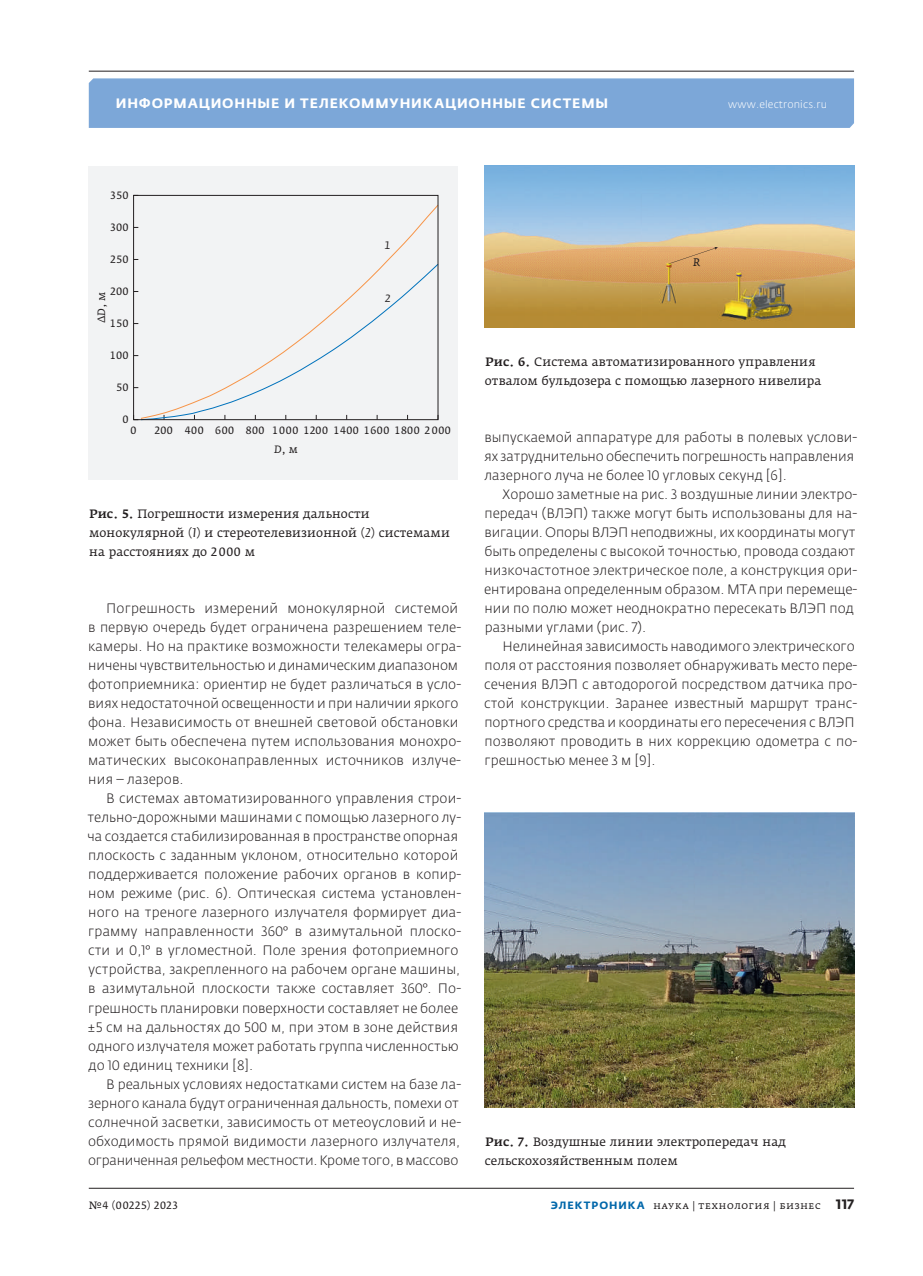
<style>
.page{position:relative;width:923px;height:1276px;background:#fff}
.page>*{position:absolute;margin:0;border:0;box-sizing:border-box;transform-origin:0 0}
.t1{font:300 13.5px/19px "Fedra Sans Pro";letter-spacing:.005em;color:#231f20}
.t2{font:700 13.5px "Fedra Sans Alt Pro";letter-spacing:.06em;color:#fff}
.t3{font:12px/19px "Fedra Serif A Pro";letter-spacing:.005em;color:#231f20}
.t4{font:italic 10.8px "Fedra Serif A Pro";color:#231f20}
.t5{font:10.5px "Fedra Serif A Pro";color:#231f20}
.t6{font:10.5px "Fedra Serif A Pro";letter-spacing:.03em;color:#231f20}
.t7{font:300 10.5px "Fedra Sans Pro";letter-spacing:.015em;color:#fff}
.t8{font:10.5px "Fedra Serif A Pro";letter-spacing:.035em;color:#231f20}
.t9{font:italic 10.5px "Fedra Serif A Pro";color:#231f20}
.s1{font-style:italic}
.s2{font-weight:500}
.s3{font-family:"Fedra Serif B Pro";font-style:italic}
.s4{font-family:"Fedra Sans Alt Pro";font-weight:700;color:#0067aa}
.s5{font-family:"Fedra Sans Pro";font-weight:700;font-size:13.5px}
</style>
<div class="page">
<div style="left:89px;top:78px;width:765px;height:50px;background:#7ca7d8"></div>
<hr style="left:89px;top:71px;width:765px;height:1px;background:#231f20">
<hr style="left:89px;top:1188px;width:765px;height:1px;background:#231f20">
<div style="left:89px;top:166px;width:369px;height:314px;background:#f2f3f4"></div>
<svg style="left:141px;top:204px;width:298px;height:215px"></svg>
<div style="left:133px;top:195px;width:305px;height:225px;border:1px solid #231f20"></div>
<img style="left:485px;top:812px;width:369px;height:295px">
<img style="left:485px;top:166px;width:369px;height:161px">
<svg style="left:668px;top:247px;width:50px;height:17px"></svg>
<p class="t2" style="left:116px;top:95px;width:494px">ИНФОРМАЦИОННЫЕ И ТЕЛЕКОММУНИКАЦИОННЫЕ СИСТЕМЫ</p>
<p class="t7" style="left:728px;top:98px;width:100px">www.electronics.ru</p>
<p class="t5" style="left:110px;top:191px;width:20px">350</p>
<p class="t5" style="left:110px;top:223px;width:20px">300</p>
<p class="t5" style="left:110px;top:255px;width:20px">250</p>
<p class="t5" style="left:110px;top:287px;width:20px">200</p>
<p class="t5" style="left:97px;top:323px;width:33px;rotate:-90deg">Δ<span class="s1">D</span>, м</p>
<p class="t5" style="left:110px;top:319px;width:20px">150</p>
<p class="t5" style="left:110px;top:351px;width:20px">100</p>
<p class="t5" style="left:116px;top:383px;width:14px">50</p>
<p class="t5" style="left:122px;top:415px;width:8px">0</p>
<p class="t9" style="left:384px;top:239px;width:8px">1</p>
<p class="t9" style="left:384px;top:292px;width:8px">2</p>
<p class="t5" style="left:130px;top:426px;width:8px">0</p>
<p class="t5" style="left:155px;top:426px;width:298px">200 400 600 800 1 000 1 200 1 400 1 600 1 800 2 000</p>
<p class="t5" style="left:274px;top:445px;width:25px"><span class="s1">D</span>, м</p>
<p class="t3" style="left:89px;top:504px;width:362px"><span class="s2">Рис. 5.</span> Погрешности измерения дальности монокулярной (<span class="s3">1</span>) и стереотелевизионной (<span class="s3">2</span>) системами на расстояниях до 2 000 м</p>
<p class="t1" style="left:88px;top:598px;width:375px;text-indent:18px">Погрешность измерений монокулярной системой в первую очередь будет ограничена разрешением теле&shy;камеры. Но на практике возможности телекамеры огра&shy;ничены чувствительностью и динамическим диапазоном фотоприемника: ориентир не будет различаться в усло&shy;виях недостаточной освещенности и при наличии яркого фона. Независимость от внешней световой обстановки может быть обеспечена путем использования монохро&shy;матических высоконаправленных источников излуче&shy;ния – лазеров.</p>
<p class="t1" style="left:87px;top:789px;width:375px;text-indent:19px">В системах автоматизированного управления строи&shy;тельно- дорожными машинами с помощью лазерного лу&shy;ча создается стабилизированная в пространстве опорная плоскость с заданным уклоном, относительно которой поддерживается положение рабочих органов в копир&shy;ном режиме (рис. 6). Оптическая система установлен&shy;ного на треноге лазерного излучателя формирует диа&shy;грамму направленности 360° в азимутальной плоско&shy;сти и 0,1° в угломестной. Поле зрения фотоприемного устройства, закрепленного на рабочем органе машины, в азимутальной плоскости также составляет 360°. По&shy;грешность планировки поверхности составляет не более ±5 см на дальностях до 500 м, при этом в зоне действия одного излучателя может работать группа численностью до 10 единиц техники [8].</p>
<p class="t1" style="left:88px;top:1074px;width:375px;text-indent:18px">В реальных условиях недостатками систем на базе ла&shy;зерного канала будут ограниченная дальность, помехи от солнечной засветки, зависимость от метеоусловий и не&shy;обходимость прямой видимости лазерного излучателя, ограниченная рельефом местности. Кроме того, в массово</p>
<p class="t4" style="left:693px;top:255px;width:9px">R</p>
<p class="t3" style="left:485px;top:352px;width:338px"><span class="s2">Рис. 6.</span> Система автоматизированного управления отвалом бульдозера с помощью лазерного нивелира</p>
<p class="t1" style="left:484px;top:427px;width:375px">выпускаемой аппаратуре для работы в полевых услови&shy;ях затруднительно обеспечить погрешность направления лазерного луча не более 10 угловых секунд [6].</p>
<p class="t1" style="left:484px;top:484px;width:375px;text-indent:18px">Хорошо заметные на рис. 3 воздушные линии электро&shy;передач (ВЛЭП) также могут быть использованы для на&shy;вигации. Опоры ВЛЭП неподвижны, их координаты могут быть определены с высокой точностью, провода создают низкочастотное электрическое поле, а конструкция ори&shy;ентирована определенным образом. МТА при перемеще&shy;нии по полю может неоднократно пересекать ВЛЭП под разными углами (рис. 7).</p>
<p class="t1" style="left:484px;top:637px;width:375px;text-indent:18px">Нелинейная зависимость наводимого электрического поля от расстояния позволяет обнаруживать место пере&shy;сечения ВЛЭП с автодорогой посредством датчика про&shy;стой конструкции. Заранее известный маршрут транс&shy;портного средства и координаты его пересечения с ВЛЭП позволяют проводить в них коррекцию одометра с по&shy;грешностью менее 3 м [9].</p>
<p class="t3" style="left:485px;top:1132px;width:302px"><span class="s2">Рис. 7.</span> Воздушные линии электропередач над сельскохозяйственным полем</p>
<p class="t8" style="left:89px;top:1198px;width:90px">№4 (00225) 2023</p>
<p class="t6" style="left:551px;top:1198px;width:305px"><span class="s4">ЭЛЕКТРОНИКА</span> наука | технология | бизнес <span class="s5">117</span></p>
</div>
